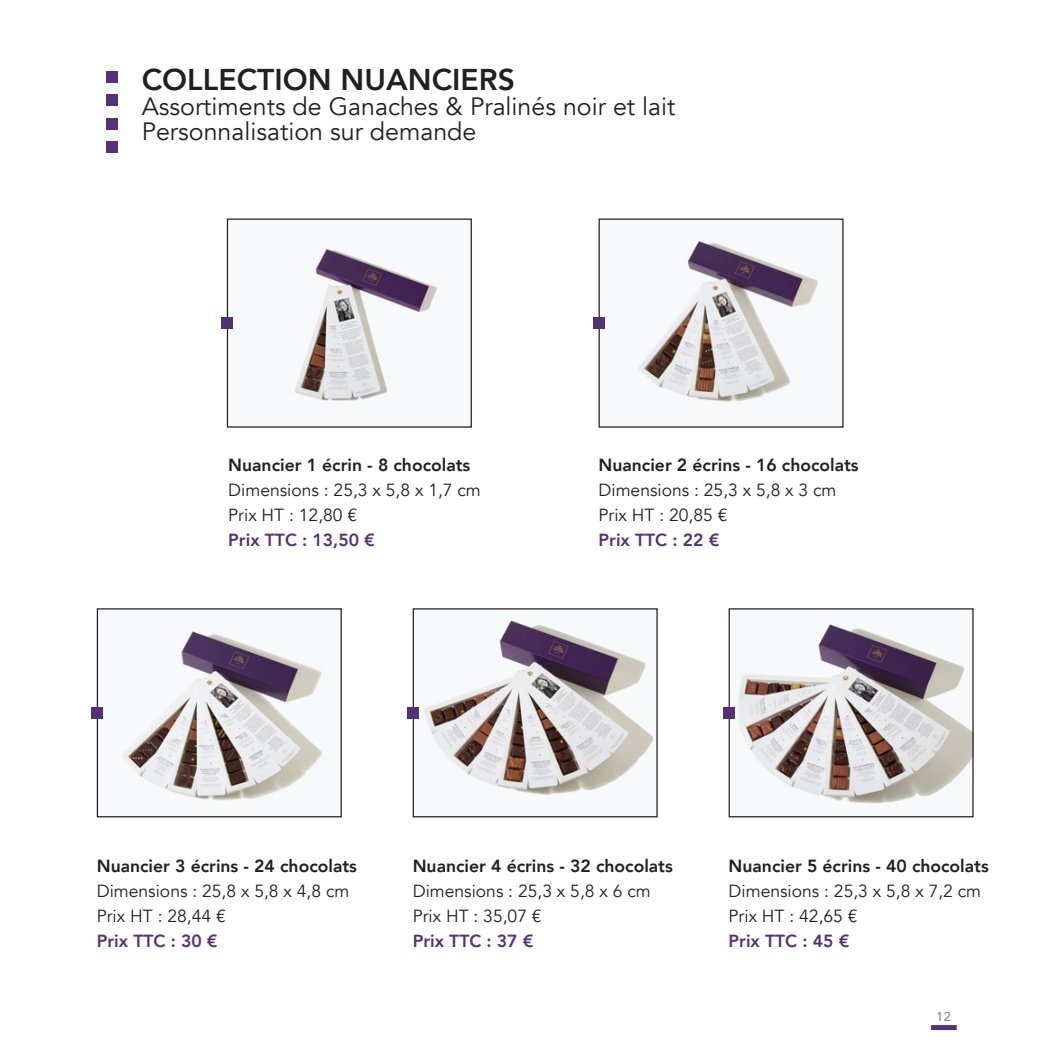
<style>
.page{position:relative;width:1063px;height:1063px;background:#fff}
.page>*{position:absolute;margin:0;border:0;box-sizing:border-box;transform-origin:0 0}
.t1{font:800 30px "Avenir";color:#231f20}
.t2{font:25px "Avenir";color:#231f20}
.t3{font:17.5px "Avenir";color:#231f20}
.t4{font:800 17.5px "Avenir";color:#231f20}
.t5{font:800 17.5px "Avenir";color:#543175}
.t6{font:12.75px "Avenir";color:#543175}
</style>
<div class="page">
<div style="left:931px;top:1025px;width:26px;height:5px;background:#543175"></div>
<img style="left:294px;top:248px;width:143px;height:155px">
<div style="left:227px;top:219px;width:245px;height:209px;border:1px solid #231f20"></div>
<img style="left:604px;top:241px;width:214px;height:161px">
<div style="left:599px;top:219px;width:245px;height:209px;border:1px solid #231f20"></div>
<img style="left:121px;top:630px;width:202px;height:171px">
<div style="left:97px;top:608px;width:245px;height:209px;border:1px solid #231f20"></div>
<img style="left:423px;top:620px;width:231px;height:176px">
<div style="left:413px;top:608px;width:245px;height:209px;border:1px solid #231f20"></div>
<img style="left:738px;top:622px;width:234px;height:182px">
<div style="left:729px;top:608px;width:245px;height:209px;border:1px solid #231f20"></div>
<div style="left:106px;top:71px;width:12px;height:12px;background:#543175"></div>
<div style="left:106px;top:94px;width:12px;height:12px;background:#543175"></div>
<div style="left:106px;top:118px;width:12px;height:11px;background:#543175"></div>
<div style="left:106px;top:141px;width:12px;height:12px;background:#543175"></div>
<div style="left:221px;top:317px;width:12px;height:12px;background:#543175"></div>
<div style="left:593px;top:317px;width:11px;height:12px;background:#543175"></div>
<div style="left:723px;top:707px;width:12px;height:12px;background:#543175"></div>
<div style="left:407px;top:707px;width:12px;height:12px;background:#543175"></div>
<div style="left:91px;top:707px;width:12px;height:12px;background:#543175"></div>
<p class="t1" style="left:142px;top:56px;width:375px">COLLECTION NUANCIERS</p>
<p class="t2" style="left:142px;top:92px;width:535px">Assortiments de Ganaches &amp; Pralinés noir et lait</p>
<p class="t2" style="left:142px;top:117px;width:336px">Personnalisation sur demande</p>
<p class="t4" style="left:228px;top:452px;width:244px">Nuancier 1 écrin - 8 chocolats</p>
<p class="t3" style="left:228px;top:480px;width:254px">Dimensions : 25,3 x 5,8 x 1,7 cm</p>
<p class="t3" style="left:228px;top:505px;width:131px">Prix HT : 12,80 €</p>
<p class="t5" style="left:228px;top:527px;width:148px">Prix TTC : 13,50 €</p>
<p class="t4" style="left:599px;top:452px;width:262px">Nuancier 2 écrins - 16 chocolats</p>
<p class="t3" style="left:599px;top:480px;width:239px">Dimensions : 25,3 x 5,8 x 3 cm</p>
<p class="t3" style="left:599px;top:505px;width:131px">Prix HT : 20,85 €</p>
<p class="t5" style="left:599px;top:527px;width:122px">Prix TTC : 22 €</p>
<p class="t4" style="left:97px;top:852px;width:262px">Nuancier 3 écrins - 24 chocolats</p>
<p class="t3" style="left:97px;top:881px;width:254px">Dimensions : 25,8 x 5,8 x 4,8 cm</p>
<p class="t3" style="left:97px;top:906px;width:131px">Prix HT : 28,44 €</p>
<p class="t5" style="left:97px;top:927px;width:122px">Prix TTC : 30 €</p>
<p class="t4" style="left:413px;top:852px;width:262px">Nuancier 4 écrins - 32 chocolats</p>
<p class="t3" style="left:413px;top:881px;width:239px">Dimensions : 25,3 x 5,8 x 6 cm</p>
<p class="t3" style="left:413px;top:906px;width:131px">Prix HT : 35,07 €</p>
<p class="t5" style="left:413px;top:927px;width:122px">Prix TTC : 37 €</p>
<p class="t4" style="left:729px;top:852px;width:262px">Nuancier 5 écrins - 40 chocolats</p>
<p class="t3" style="left:729px;top:881px;width:254px">Dimensions : 25,3 x 5,8 x 7,2 cm</p>
<p class="t3" style="left:729px;top:906px;width:131px">Prix HT : 42,65 €</p>
<p class="t5" style="left:729px;top:927px;width:122px">Prix TTC : 45 €</p>
<p class="t6" style="left:937px;top:1006px;width:16px">12</p>
</div>
